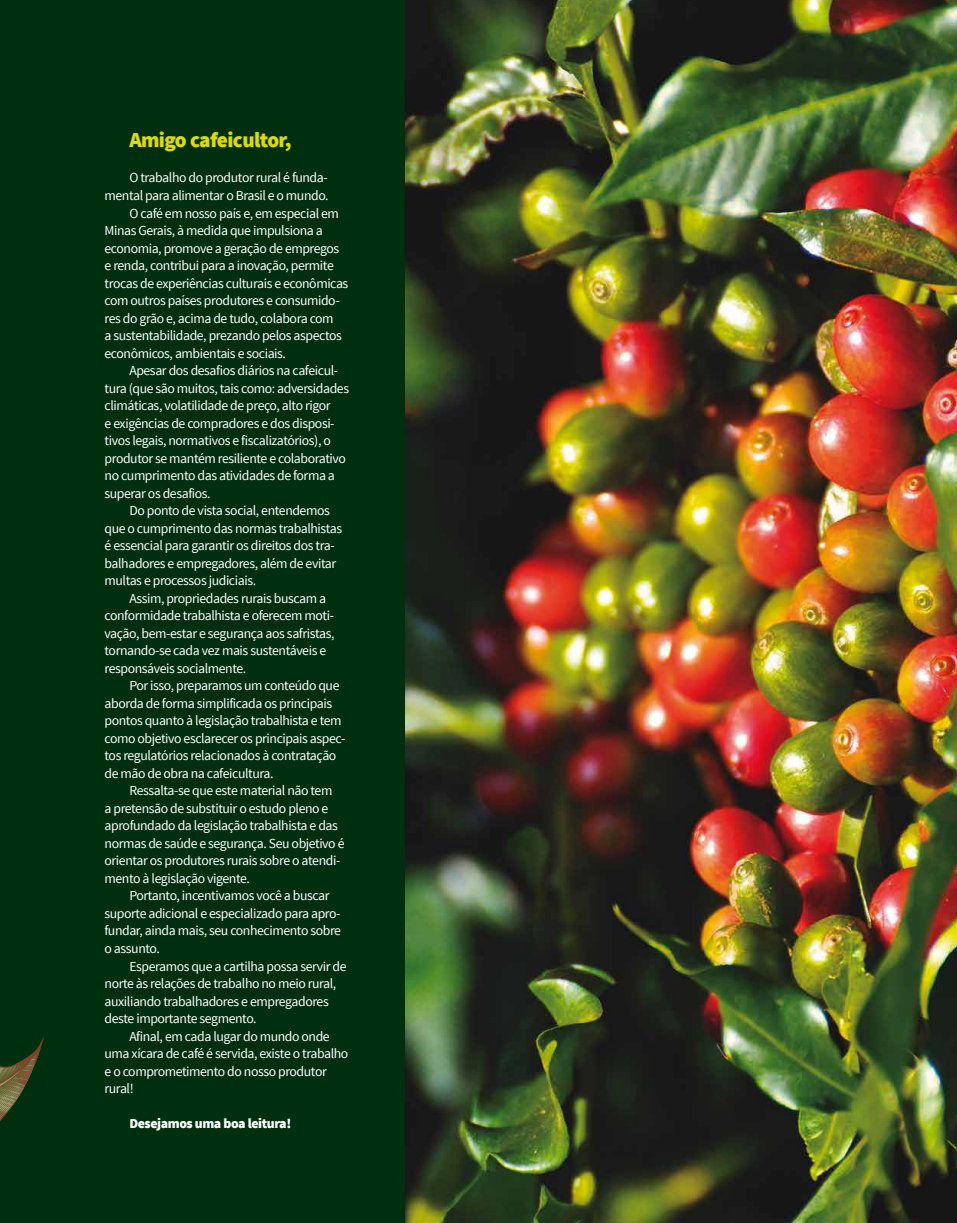
<style>
.page{position:relative;width:957px;height:1223px;background:#fff}
.page>*{position:absolute;margin:0;border:0;box-sizing:border-box;transform-origin:0 0}
.t1{font:900 21.25px "Source Sans Pro";letter-spacing:-.03em;color:#dfdb00}
.t2{font:13.75px "Source Sans Pro";letter-spacing:-.03em;color:#fff}
.t3{font:900 13.75px "Source Sans Pro";letter-spacing:-.03em;color:#fff}
</style>
<div class="page">
<div style="left:0;top:0;width:957px;height:1222px;background:#002f0f"></div>
<img style="left:406px;top:0;width:551px;height:1222px">
<svg style="left:0;top:1037px;width:44px;height:84px"></svg>
<h1 class="t1" style="left:129px;top:126px;width:164px">Amigo cafeicultor,</h1>
<p class="t2" style="left:129px;top:169px;width:200px">O trabalho do produtor rural é funda-</p>
<p class="t2" style="left:105px;top:187px;width:226px">mental para alimentar o Brasil e o mundo.</p>
<p class="t2" style="left:129px;top:204px;width:211px">O café em nosso país e, em especial em</p>
<p class="t2" style="left:105px;top:222px;width:220px">Minas Gerais, à medida que impulsiona a</p>
<p class="t2" style="left:105px;top:239px;width:236px">economia, promove a geração de empregos</p>
<p class="t2" style="left:105px;top:257px;width:231px">e renda, contribui para a inovação, permite</p>
<p class="t2" style="left:105px;top:274px;width:245px">trocas de experiências culturais e econômicas</p>
<p class="t2" style="left:105px;top:292px;width:237px">com outros países produtores e consumido-</p>
<p class="t2" style="left:105px;top:309px;width:231px">res do grão e, acima de tudo, colabora com</p>
<p class="t2" style="left:105px;top:327px;width:239px">a sustentabilidade, prezando pelos aspectos</p>
<p class="t2" style="left:105px;top:344px;width:183px">econômicos, ambientais e sociais.</p>
<p class="t2" style="left:129px;top:362px;width:210px">Apesar dos desafios diários na cafeicul-</p>
<p class="t2" style="left:105px;top:379px;width:246px">tura (que são muitos, tais como: adversidades</p>
<p class="t2" style="left:105px;top:397px;width:228px">climáticas, volatilidade de preço, alto rigor</p>
<p class="t2" style="left:105px;top:414px;width:231px">e exigências de compradores e dos disposi-</p>
<p class="t2" style="left:105px;top:432px;width:228px">tivos legais, normativos e fiscalizatórios), o</p>
<p class="t2" style="left:105px;top:449px;width:243px">produtor se mantém resiliente e colaborativo</p>
<p class="t2" style="left:105px;top:467px;width:232px">no cumprimento das atividades de forma a</p>
<p class="t2" style="left:105px;top:484px;width:108px">superar os desafios.</p>
<p class="t2" style="left:129px;top:502px;width:202px">Do ponto de vista social, entendemos</p>
<p class="t2" style="left:105px;top:519px;width:239px">que o cumprimento das normas trabalhistas</p>
<p class="t2" style="left:105px;top:537px;width:232px">é essencial para garantir os direitos dos tra-</p>
<p class="t2" style="left:105px;top:554px;width:233px">balhadores e empregadores, além de evitar</p>
<p class="t2" style="left:105px;top:572px;width:153px">multas e processos judiciais.</p>
<p class="t2" style="left:129px;top:589px;width:198px">Assim, propriedades rurais buscam a</p>
<p class="t2" style="left:105px;top:607px;width:231px">conformidade trabalhista e oferecem moti-</p>
<p class="t2" style="left:105px;top:624px;width:232px">vação, bem-estar e segurança aos safristas,</p>
<p class="t2" style="left:105px;top:642px;width:223px">tornando-se cada vez mais sustentáveis e</p>
<p class="t2" style="left:105px;top:659px;width:143px">responsáveis socialmente.</p>
<p class="t2" style="left:129px;top:677px;width:212px">Por isso, preparamos um conteúdo que</p>
<p class="t2" style="left:105px;top:694px;width:229px">aborda de forma simplificada os principais</p>
<p class="t2" style="left:105px;top:712px;width:239px">pontos quanto à legislação trabalhista e tem</p>
<p class="t2" style="left:105px;top:729px;width:242px">como objetivo esclarecer os principais aspec-</p>
<p class="t2" style="left:105px;top:747px;width:233px">tos regulatórios relacionados à contratação</p>
<p class="t2" style="left:105px;top:764px;width:170px">de mão de obra na cafeicultura.</p>
<p class="t2" style="left:129px;top:782px;width:204px">Ressalta-se que este material não tem</p>
<p class="t2" style="left:105px;top:799px;width:225px">a pretensão de substituir o estudo pleno e</p>
<p class="t2" style="left:105px;top:817px;width:235px">aprofundado da legislação trabalhista e das</p>
<p class="t2" style="left:105px;top:834px;width:241px">normas de saúde e segurança. Seu objetivo é</p>
<p class="t2" style="left:105px;top:852px;width:237px">orientar os produtores rurais sobre o atendi-</p>
<p class="t2" style="left:105px;top:869px;width:147px">mento à legislação vigente.</p>
<p class="t2" style="left:129px;top:887px;width:202px">Portanto, incentivamos você a buscar</p>
<p class="t2" style="left:105px;top:904px;width:237px">suporte adicional e especializado para apro-</p>
<p class="t2" style="left:105px;top:922px;width:238px">fundar, ainda mais, seu conhecimento sobre</p>
<p class="t2" style="left:105px;top:939px;width:57px">o assunto.</p>
<p class="t2" style="left:129px;top:957px;width:219px">Esperamos que a cartilha possa servir de</p>
<p class="t2" style="left:105px;top:974px;width:233px">norte às relações de trabalho no meio rural,</p>
<p class="t2" style="left:105px;top:992px;width:226px">auxiliando trabalhadores e empregadores</p>
<p class="t2" style="left:105px;top:1009px;width:154px">deste importante segmento.</p>
<p class="t2" style="left:129px;top:1027px;width:202px">Afinal, em cada lugar do mundo onde</p>
<p class="t2" style="left:105px;top:1044px;width:245px">uma xícara de café é servida, existe o trabalho</p>
<p class="t2" style="left:105px;top:1062px;width:224px">e o comprometimento do nosso produtor</p>
<p class="t2" style="left:105px;top:1079px;width:31px">rural!</p>
<p class="t3" style="left:129px;top:1114px;width:163px">Desejamos uma boa leitura!</p>
</div>
